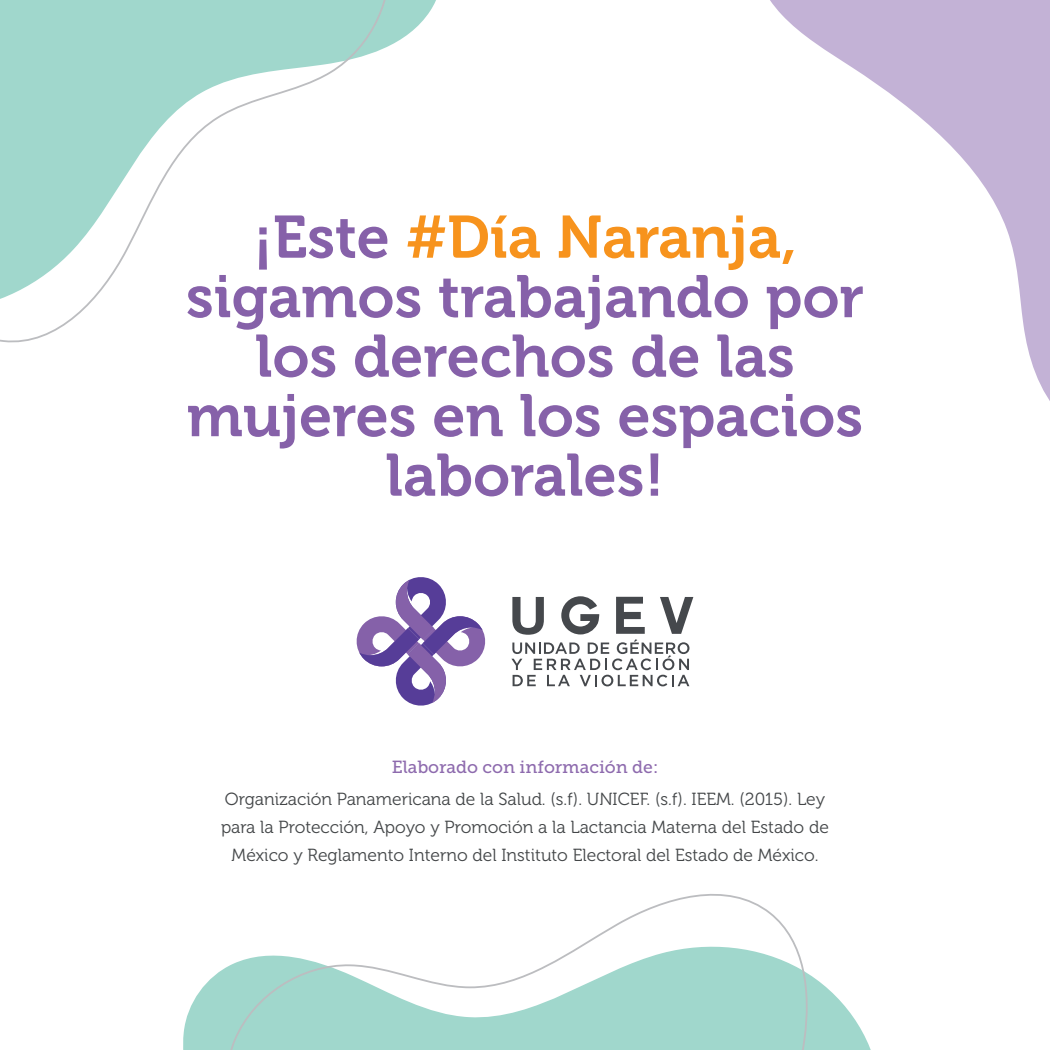
<style>
.page{position:relative;width:1050px;height:1050px;background:#fff}
.page>*{position:absolute;margin:0;border:0;box-sizing:border-box;transform-origin:0 0}
.t1{font:59.5px/59.5px "Museo 700";color:#8661a9;text-align:center}
.t2{font:17.5px/28px "Museo 300";color:#434648;text-align:center}
.t3{font:17.5px "Museo Slab 500";color:#8e6bae}
.s1{color:#f7931d}
</style>
<div class="page">
<svg style="left:183px;top:973px;width:688px;height:77px;fill:#a0d7cc"></svg>
<svg style="left:218px;top:894px;width:593px;height:156px"></svg>
<svg style="left:396px;top:0;width:40px;height:42px;fill:#a0d7cc"></svg>
<svg style="left:0;top:0;width:396px;height:343px"></svg>
<svg style="left:770px;top:0;width:280px;height:401px"></svg>
<svg style="left:356px;top:577px;width:130px;height:129px"></svg>
<svg style="left:511px;top:596px;width:182px;height:90px"></svg>
<h1 class="t1" style="left:186px;top:208px;width:680px">¡Este <span class="s1">#Día Naranja, </span>sigamos trabajando por los derechos de las mujeres en los espacios laborales!</h1>
<p class="t3" style="left:392px;top:757px;width:268px">Elaborado con información de:</p>
<p class="t2" style="left:221px;top:785px;width:609px">Organización Panamericana de la Salud. (s.f). UNICEF. (s.f). IEEM. (2015). Ley para la Protección, Apoyo y Promoción a la Lactancia Materna del Estado de<br>México y Reglamento Interno del Instituto Electoral del Estado de México.</p>
</div>
